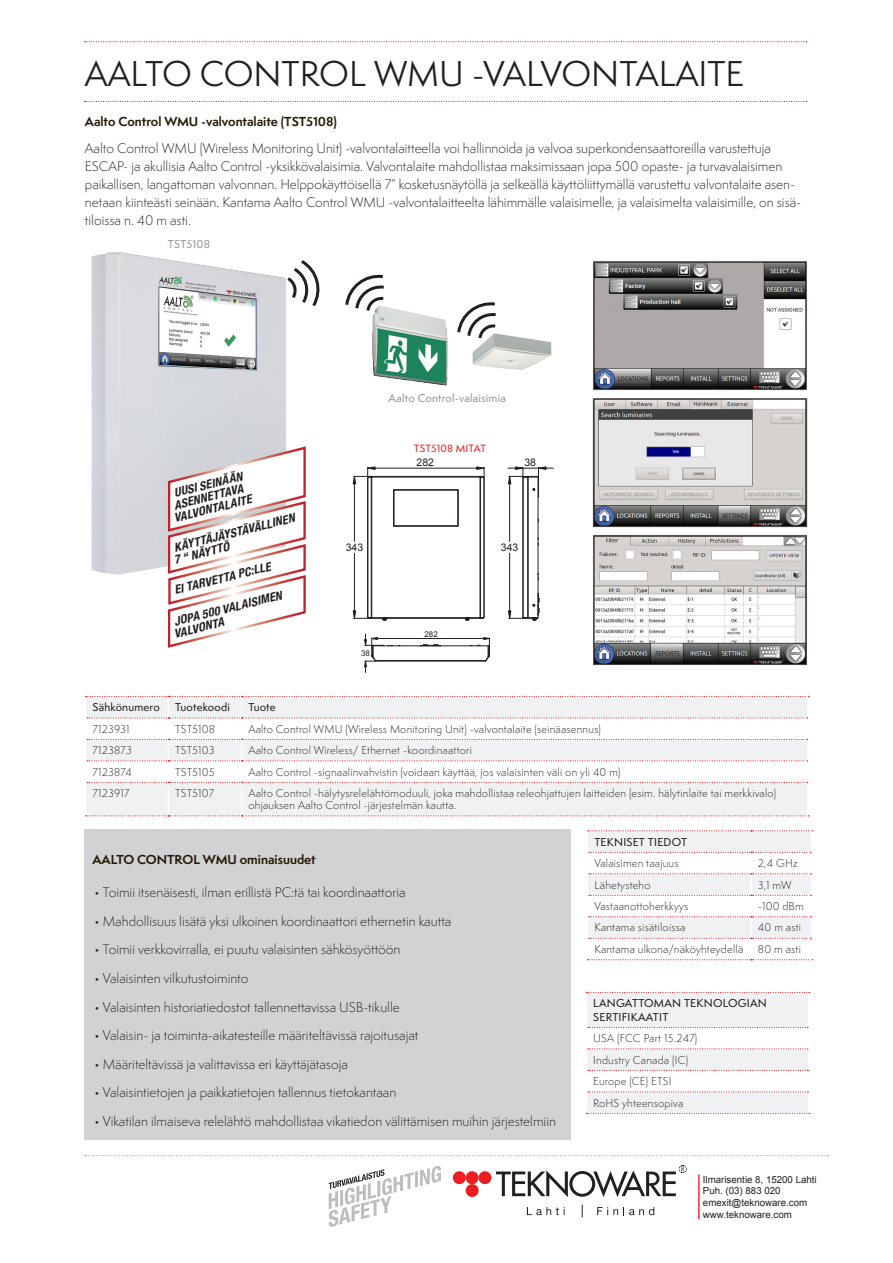
<style>
.page{position:relative;width:893px;height:1263px;background:#fff}
.page>*{position:absolute;margin:0;border:0;box-sizing:border-box;transform-origin:0 0}
.t1{font:33px "Semplicita Pro";color:#231f20}
.t2{font:300 12.9px/18px "Semplicita Pro";color:#231f20}
.t3{font:italic 700 condensed 12.15px/12.1px "Helvetica Neue LT Std";color:#231f20}
.t4{font:700 12px "Semplicita Pro";color:#251a05}
.t5{font:300 10.5px/21.5px "Semplicita Pro";letter-spacing:.02em;color:#231f20}
.t6{font:500 10.5px/13.5px "Semplicita Pro";letter-spacing:.02em;color:#231f20}
.t7{font:500 10.5px "Semplicita Pro";letter-spacing:.02em;color:#939598}
.t8{font:10.5px "Arial";color:#231f20}
.t9{font:9.75px/11.7px "Arial";color:#231f20}
.t10{font:500 9.75px "Semplicita Pro";letter-spacing:.02em;color:#ee1d23}
.t11{font:7.95px "Arial";color:#231f20}
</style>
<div class="page">
<svg style="left:496px;top:1165px;width:190px;height:32px"></svg>
<div style="left:453px;top:1171px;width:13px;height:13px;background:#ee1d23;border-radius:50%"></div>
<div style="left:466px;top:1171px;width:13px;height:13px;background:#ee1d23;border-radius:50%"></div>
<div style="left:478px;top:1171px;width:13px;height:13px;background:#ee1d23;border-radius:50%"></div>
<div style="left:466px;top:1184px;width:13px;height:13px;background:#ee1d23;border-radius:50%"></div>
<svg style="left:527px;top:1207px;width:38px;height:8px"></svg>
<svg style="left:597px;top:1207px;width:57px;height:8px"></svg>
<svg style="left:582px;top:1204px;width:1px;height:13px"></svg>
<svg style="left:85px;top:1155px;width:743px;height:1px"></svg>
<hr style="left:698px;top:1174px;width:2px;height:45px;background:#ee1d23">
<svg style="left:329px;top:1166px;width:112px;height:61px"></svg>
<svg style="left:85px;top:41px;width:722px;height:1px"></svg>
<svg style="left:85px;top:101px;width:722px;height:1px"></svg>
<div style="left:84px;top:829px;width:486px;height:311px;background:#d1d2d4"></div>
<div style="left:87px;top:783px;width:720px;height:32px;background:#f0f1f2"></div>
<hr style="left:168px;top:783px;width:1px;height:32px;background:#fff">
<hr style="left:241px;top:783px;width:1px;height:32px;background:#fff">
<svg style="left:86px;top:815px;width:723px;height:1px"></svg>
<svg style="left:86px;top:696px;width:723px;height:87px"></svg>
<svg style="left:587px;top:830px;width:226px;height:130px"></svg>
<svg style="left:586px;top:992px;width:224px;height:122px"></svg>
<img style="left:91px;top:252px;width:195px;height:323px">
<hr style="left:372px;top:477px;width:108px;height:1px;background:#231f20">
<hr style="left:372px;top:617px;width:108px;height:1px;background:#231f20">
<hr style="left:372px;top:476px;width:108px;height:1px;background:#231f20">
<hr style="left:371px;top:477px;width:1px;height:141px;background:#231f20">
<hr style="left:372px;top:618px;width:108px;height:1px;background:#231f20">
<hr style="left:368px;top:477px;width:1px;height:141px;background:#231f20">
<hr style="left:367px;top:477px;width:1px;height:141px;background:#231f20">
<div style="left:394px;top:490px;width:64px;height:36px;border:1px solid #231f20"></div>
<hr style="left:368px;top:468px;width:116px;height:1px;background:#231f20">
<hr style="left:354px;top:476px;width:1px;height:65px;background:#231f20">
<hr style="left:354px;top:553px;width:1px;height:65px;background:#231f20">
<svg style="left:476px;top:467px;width:9px;height:152px"></svg>
<svg style="left:353px;top:467px;width:22px;height:17px"></svg>
<svg style="left:353px;top:611px;width:19px;height:8px"></svg>
<hr style="left:528px;top:477px;width:1px;height:141px;background:#231f20">
<hr style="left:538px;top:477px;width:1px;height:141px;background:#231f20">
<hr style="left:527px;top:477px;width:1px;height:141px;background:#231f20">
<hr style="left:523px;top:477px;width:1px;height:141px;background:#231f20">
<hr style="left:509px;top:553px;width:1px;height:65px;background:#231f20">
<hr style="left:509px;top:476px;width:1px;height:65px;background:#231f20">
<svg style="left:508px;top:593px;width:32px;height:28px"></svg>
<svg style="left:508px;top:467px;width:45px;height:30px"></svg>
<svg style="left:364px;top:634px;width:126px;height:38px"></svg>
<img style="left:372px;top:307px;width:76px;height:79px">
<svg style="left:345px;top:274px;width:42px;height:40px"></svg>
<img style="left:472px;top:334px;width:80px;height:36px">
<svg style="left:457px;top:302px;width:42px;height:39px"></svg>
<svg style="left:284px;top:257px;width:36px;height:53px"></svg>
<img style="left:593px;top:261px;width:214px;height:129px">
<img style="left:592px;top:398px;width:216px;height:130px">
<img style="left:593px;top:535px;width:214px;height:131px">
<svg style="left:167px;top:445px;width:139px;height:203px"></svg>
<h1 class="t1" style="left:85px;top:51px;width:661px">AALTO CONTROL WMU -VALVONTALAITE</h1>
<p class="t4" style="left:85px;top:113px;width:253px">Aalto Control WMU -valvontalaite (TST5108)</p>
<p class="t2" style="left:85px;top:139px;width:718px">Aalto Control WMU (Wireless Monitoring Unit) -valvontalaitteella voi hallinnoida ja valvoa superkondensaattoreilla varustettuja ESCAP- ja akullisia Aalto Control -yksikkövalaisimia. Valvontalaite mahdollistaa maksimissaan jopa 500 opaste- ja turvavalaisimen paikallisen, langattoman valvonnan. Helppokäyttöisellä 7” kosketusnäytöllä ja selkeällä käyttöliittymällä varustettu valvontalaite asen&shy;netaan kiinteästi seinään. Kantama Aalto Control WMU -valvontalaitteelta lähimmälle valaisimelle, ja valaisimelta valaisimille, on sisä&shy;tiloissa n. 40 m asti.</p>
<p class="t7" style="left:168px;top:237px;width:44px">TST5108</p>
<p class="t3" style="left:167px;top:488px;width:81px;text-align:center;rotate:-14deg">UUSI SEINÄÄN<br>ASENNETTAVA<br>VALVONTALAITE</p>
<p class="t3" style="left:170px;top:542px;width:129px;rotate:-14deg">KÄYTTÄJÄYSTÄVÄLLINEN<br>7 “ NÄYTTÖ</p>
<p class="t3" style="left:173px;top:584px;width:101px;rotate:-14deg">EI TARVETTA PC:LLE</p>
<p class="t3" style="left:170px;top:616px;width:115px;rotate:-14deg">JOPA 500 VALAISIMEN<br>VALVONTA</p>
<p class="t7" style="left:389px;top:390px;width:119px">Aalto Control-valaisimia</p>
<p class="t10" style="left:414px;top:441px;width:74px">TST5108 MITAT</p>
<p class="t8" style="left:417px;top:455px;width:19px">282</p>
<p class="t8" style="left:524px;top:455px;width:13px">38</p>
<p class="t8" style="left:346px;top:540px;width:19px">343</p>
<p class="t8" style="left:501px;top:540px;width:19px">343</p>
<p class="t11" style="left:361px;top:648px;width:10px">38</p>
<p class="t11" style="left:424px;top:629px;width:15px">282</p>
<p class="t6" style="left:93px;top:700px;width:69px">Sähkönumero</p>
<p class="t6" style="left:175px;top:700px;width:56px">Tuotekoodi</p>
<p class="t6" style="left:248px;top:700px;width:29px">Tuote</p>
<p class="t5" style="left:93px;top:718px;width:39px">7123931</p>
<p class="t5" style="left:175px;top:718px;width:42px">TST5108</p>
<p class="t5" style="left:248px;top:718px;width:354px">Aalto Control WMU (Wireless Monitoring Unit) -valvontalaite (seinäasennus)</p>
<p class="t5" style="left:93px;top:739px;width:41px">7123873</p>
<p class="t5" style="left:175px;top:739px;width:41px">TST5103</p>
<p class="t5" style="left:248px;top:739px;width:225px">Aalto Control Wireless/ Ethernet -koordinaattori</p>
<p class="t5" style="left:93px;top:761px;width:41px">7123874</p>
<p class="t5" style="left:175px;top:761px;width:41px">TST5105</p>
<p class="t5" style="left:248px;top:761px;width:373px">Aalto Control -signaalinvahvistin (voidaan käyttää, jos valaisinten väli on yli 40 m)</p>
<p class="t5" style="left:93px;top:782px;width:38px">7123917</p>
<p class="t5" style="left:175px;top:782px;width:41px">TST5107</p>
<p class="t5" style="left:248px;top:787px;width:529px;line-height:12px">Aalto Control -hälytysrelelähtömoduuli, joka mahdollistaa releohjattujen laitteiden (esim. hälytinlaite tai merkkivalo) ohjauksen Aalto Control -järjestelmän kautta.</p>
<p class="t6" style="left:594px;top:835px;width:94px">TEKNISET TIEDOT</p>
<p class="t5" style="left:594px;top:852px;width:86px">Valaisimen taajuus</p>
<p class="t5" style="left:758px;top:852px;width:41px">2,4 GHz</p>
<p class="t5" style="left:594px;top:874px;width:58px">Lähetysteho</p>
<p class="t5" style="left:758px;top:874px;width:35px">3,1 mW</p>
<p class="t5" style="left:594px;top:895px;width:96px">Vastaanottoherkkyys</p>
<p class="t5" style="left:758px;top:895px;width:47px">-100 dBm</p>
<p class="t5" style="left:594px;top:917px;width:92px">Kantama sisätiloissa</p>
<p class="t5" style="left:758px;top:917px;width:45px">40 m asti</p>
<p class="t5" style="left:594px;top:938px;width:150px">Kantama ulkona/näköyhteydellä</p>
<p class="t5" style="left:758px;top:938px;width:44px">80 m asti</p>
<p class="t4" style="left:92px;top:851px;width:225px">AALTO CONTROL WMU ominaisuudet</p>
<p class="t2" style="left:94px;top:883px;width:313px">• Toimii itsenäisesti, ilman erillistä PC:tä tai koordinaattoria</p>
<p class="t2" style="left:94px;top:912px;width:359px">• Mahdollisuus lisätä yksi ulkoinen koordinaattori ethernetin kautta</p>
<p class="t2" style="left:94px;top:940px;width:308px">• Toimii verkkovirralla, ei puutu valaisinten sähkösyöttöön</p>
<p class="t2" style="left:94px;top:969px;width:156px">• Valaisinten vilkutustoiminto</p>
<p class="t2" style="left:94px;top:998px;width:307px">• Valaisinten historiatiedostot tallennettavissa USB-tikulle</p>
<p class="t2" style="left:94px;top:1026px;width:326px">• Valaisin- ja toiminta-aikatesteille määriteltävissä rajoitusajat</p>
<p class="t2" style="left:94px;top:1055px;width:255px">• Määriteltävissä ja valittavissa eri käyttäjätasoja</p>
<p class="t2" style="left:94px;top:1083px;width:304px">• Valaisintietojen ja paikkatietojen tallennus tietokantaan</p>
<p class="t2" style="left:94px;top:1112px;width:463px">• Vikatilan ilmaiseva relelähtö mahdollistaa vikatiedon välittämisen muihin järjestelmiin</p>
<p class="t6" style="left:593px;top:996px;width:175px">LANGATTOMAN TEKNOLOGIAN<br>SERTIFIKAATIT</p>
<p class="t5" style="left:593px;top:1027px;width:106px">USA (FCC Part 15.247)<br>Industry Canada (IC)<br>Europe (CE) ETSI<br>RoHS yhteensopiva</p>
<p class="t9" style="left:703px;top:1173px;width:115px">Ilmarisentie 8, 15200 Lahti<br>Puh. (03) 883 020 emexit@teknoware.com www.teknoware.com</p>
</div>
